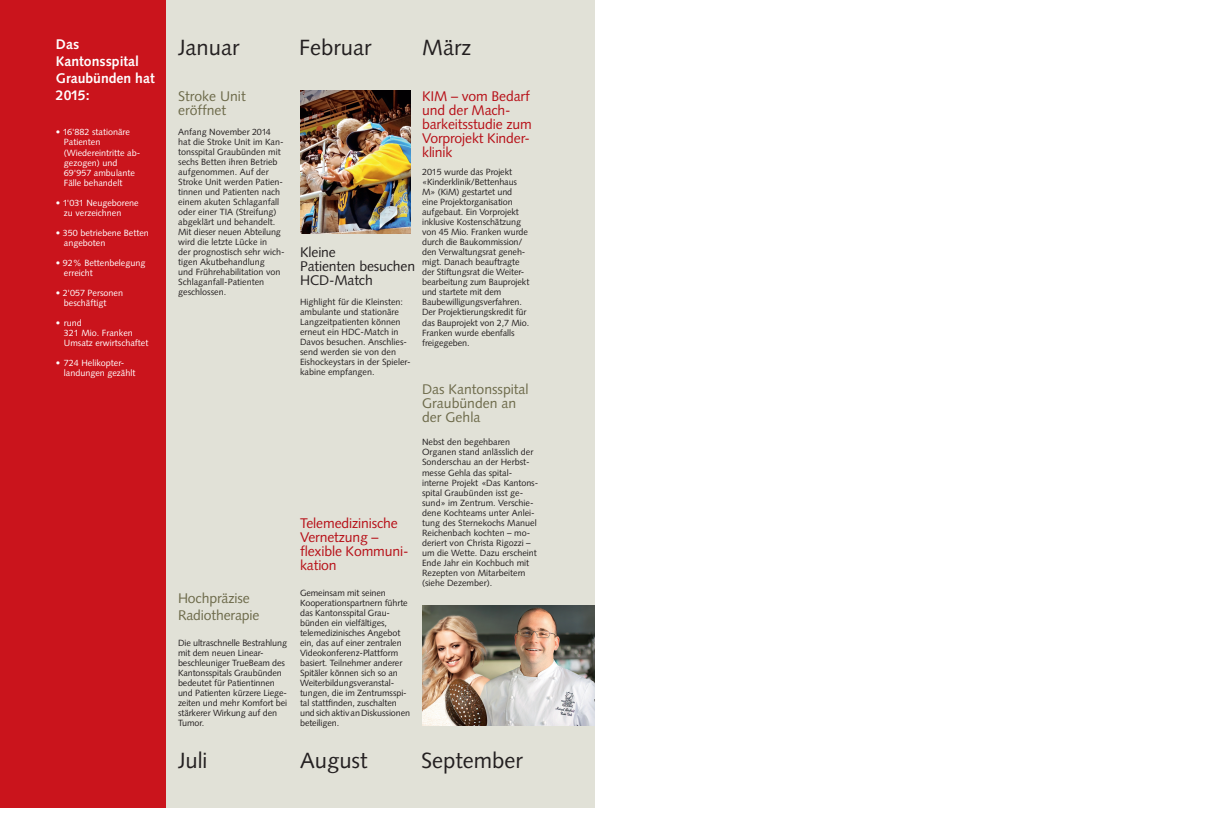
<style>
.page{position:relative;width:1210px;height:839px;background:#fff}
.page>*{position:absolute;margin:0;border:0;box-sizing:border-box;transform-origin:0 0}
.t1{font:22px "Syntax";color:#231f20}
.t2{font:14px/14px "Syntax";letter-spacing:-.01em;color:#b70f17}
.t3{font:14px/14px "Syntax";color:#6d6a4a}
.t4{font:700 14px/16.8px "Syntax";color:#fff}
.t5{font:14px/14px "Syntax";letter-spacing:-.01em;color:#231f20}
.t6{font:9px/10px "Syntax";letter-spacing:-.01em;color:#231f20}
.t7{font:9px/10px "Syntax";color:#fff}
</style>
<div class="page">
<div style="left:0;top:0;width:595px;height:807px;background:#e1e1d7"></div>
<img style="left:422px;top:605px;width:173px;height:120px">
<img style="left:300px;top:90px;width:110px;height:144px">
<div style="left:0;top:0;width:166px;height:807px;background:#ca141c"></div>
<h2 class="t4" style="left:56px;top:36px;width:100px">Das<br>Kantonsspital<br>Graubünden hat<br>2015:</h2>
<p class="t7" style="left:64px;top:127px;width:78px;text-indent:-8px">• 16'882 stationäre<br>Patienten (Wiedereintritte ab&shy;gezogen) und<br>69'957 ambulante<br>Fälle behandelt</p>
<p class="t7" style="left:64px;top:197px;width:76px;text-indent:-8px">• 1'031 Neugeborene zu verzeichnen</p>
<p class="t7" style="left:64px;top:227px;width:87px;text-indent:-8px">• 350 betriebene Betten angeboten</p>
<p class="t7" style="left:64px;top:257px;width:83px;text-indent:-8px">• 92% Bettenbelegung erreicht</p>
<p class="t7" style="left:64px;top:287px;width:61px;text-indent:-8px">• 2'057 Personen beschäftigt</p>
<p class="t7" style="left:64px;top:317px;width:86px;text-indent:-8px">• rund<br>321 Mio. Franken<br>Umsatz erwirtschaftet</p>
<p class="t7" style="left:64px;top:357px;width:73px;text-indent:-8px">• 724 Helikopter&shy;landungen gezählt</p>
<h1 class="t1" style="left:178px;top:35px;width:63px">Januar</h1>
<h1 class="t1" style="left:299px;top:35px;width:74px">Februar</h1>
<h1 class="t1" style="left:422px;top:35px;width:50px">März</h1>
<h2 class="t3" style="left:178px;top:89px;width:69px">Stroke Unit eröffnet</h2>
<p class="t6" style="left:178px;top:127px;width:108px">Anfang November 2014 hat die Stroke Unit im Kan&shy;tonsspital Graubünden mit sechs Betten ihren Betrieb aufgenommen. Auf der<br>Stroke Unit werden Patien&shy;tinnen und Patienten nach einem akuten Schlaganfall oder einer TIA (Streifung) abgeklärt und behandelt.<br>Mit dieser neuen Abteilung wird die letzte Lücke in<br>der prognostisch sehr wich&shy;tigen Akutbehandlung<br>und Frührehabilitation von<br>Schlaganfall-Patienten geschlossen.</p>
<h2 class="t2" style="left:422px;top:89px;width:111px">KIM – vom Bedarf und der Mach&shy;barkeitsstudie zum<br>Vorprojekt Kinder&shy;klinik</h2>
<p class="t6" style="left:422px;top:167px;width:109px">2015 wurde das Projekt «Kinderklinik/Bettenhaus<br>M» (KiM) gestartet und eine Projektorganisation aufgebaut. Ein Vorprojekt inklusive Kostenschätzung von 45 Mio. Franken wurde durch die Baukommission/ den Verwaltungsrat geneh&shy;migt. Danach beauftragte der Stiftungsrat die Weiter&shy;bearbeitung zum Bauprojekt und startete mit dem<br>Baubewilligungsverfahren.<br>Der Projektierungskredit für das Bauprojekt von 2,7 Mio.<br>Franken wurde ebenfalls freigegeben.</p>
<h2 class="t5" style="left:300px;top:245px;width:117px">Kleine<br>Patienten besuchen<br>HCD-Match</h2>
<p class="t6" style="left:300px;top:297px;width:112px">Highlight für die Kleinsten: ambulante und stationäre<br>Langzeitpatienten können erneut ein HDC-Match in<br>Davos besuchen. Anschlies&shy;send werden sie von den<br>Eishockeystars in der Spieler&shy;kabine empfangen.</p>
<h2 class="t3" style="left:178px;top:589px;width:83px;line-height:16.8px">Hochpräzise<br>Radiotherapie</h2>
<p class="t6" style="left:178px;top:637px;width:111px">Die ultraschnelle Bestrahlung mit dem neuen Linear&shy;beschleuniger TrueBeam des<br>Kantonsspitals Graubünden bedeutet für Patientinnen und Patienten kürzere Liege&shy;zeiten und mehr Komfort bei stärkerer Wirkung auf den<br>Tumor.</p>
<h2 class="t2" style="left:300px;top:516px;width:110px">Telemedizinische<br>Vernetzung – flexible Kommuni&shy;kation</h2>
<p class="t6" style="left:300px;top:587px;width:112px">Gemeinsam mit seinen<br>Kooperationspartnern führte das Kantonsspital Grau&shy;bünden ein vielfältiges, telemedizinisches Angebot ein, das auf einer zentralen<br>Videokonferenz-Plattform basiert. Teilnehmer anderer<br>Spitäler können sich so an<br>Weiterbildungsveranstal&shy;tungen, die im Zentrumsspi&shy;tal stattfinden, zuschalten und sich aktiv an Diskussionen beteiligen.</p>
<h2 class="t3" style="left:422px;top:382px;width:108px">Das Kantonsspital<br>Graubünden an der Gehla</h2>
<p class="t6" style="left:422px;top:437px;width:118px">Nebst den begehbaren<br>Organen stand anlässlich der<br>Sonderschau an der Herbst&shy;messe Gehla das spital&shy;interne Projekt «Das Kantons&shy;spital Graubünden isst ge&shy;sund» im Zentrum. Verschie&shy;dene Kochteams unter Anlei&shy;tung des Sternekochs Manuel<br>Reichenbach kochten – mo&shy;deriert von Christa Rigozzi – um die Wette. Dazu erscheint<br>Ende Jahr ein Kochbuch mit<br>Rezepten von Mitarbeitern (siehe Dezember).</p>
<h1 class="t1" style="left:178px;top:747px;width:31px">Juli</h1>
<h1 class="t1" style="left:300px;top:747px;width:69px">August</h1>
<h1 class="t1" style="left:421px;top:747px;width:103px">September</h1>
</div>
